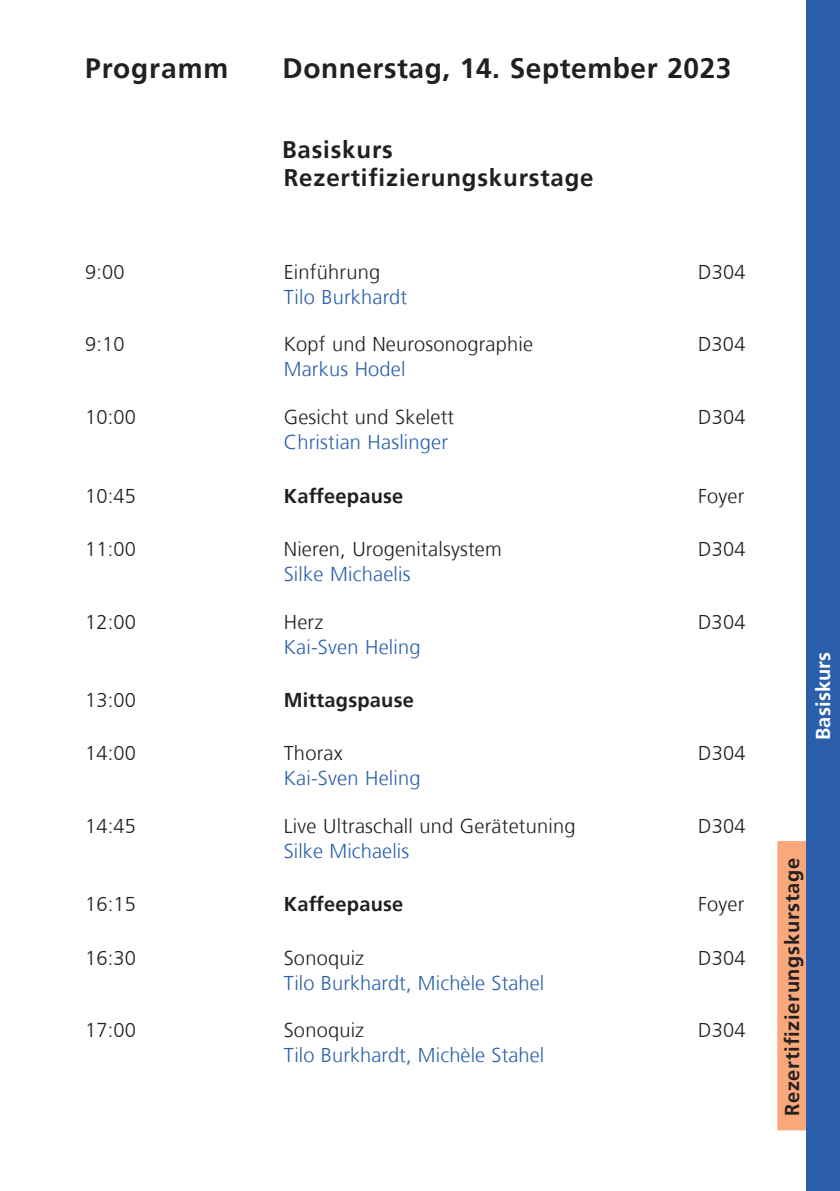
<style>
.page{position:relative;width:840px;height:1191px;background:#fff}
.page>*{position:absolute;margin:0;border:0;box-sizing:border-box;transform-origin:0 0}
.t1{font:700 28px "Frutiger";letter-spacing:.02em;color:#231f20}
.t2{font:700 24px "Frutiger";letter-spacing:.035em;color:#231f20}
.t3{font:300 20px "Frutiger";letter-spacing:.01em;color:#231f20}
.t4{font:300 20px "Frutiger";letter-spacing:.01em;color:#2b5fac}
.t5{font:700 20px "Frutiger";letter-spacing:.01em;color:#231f20}
.t6{font:700 20px "Frutiger";letter-spacing:.035em;color:#231f20}
.t7{font:700 20px "Frutiger";letter-spacing:.01em;color:#fff}
</style>
<div class="page">
<div style="left:776px;top:841px;width:36px;height:289px;background:#f8a87b"></div>
<div style="left:806px;top:0;width:33px;height:1191px;background:#2b5fac"></div>
<h1 class="t1" style="left:85px;top:57px;width:145px">Programm</h1>
<h1 class="t1" style="left:282px;top:57px;width:450px">Donnerstag, 14. September 2023</h1>
<p class="t2" style="left:282px;top:140px;width:112px">Basiskurs</p>
<p class="t2" style="left:283px;top:168px;width:311px">Rezertifizierungskurstage</p>
<p class="t3" style="left:85px;top:264px;width:41px">9:00</p>
<p class="t3" style="left:283px;top:264px;width:98px">Einführung</p>
<p class="t3" style="left:697px;top:264px;width:49px">D304</p>
<p class="t4" style="left:283px;top:289px;width:125px">Tilo Burkhardt</p>
<p class="t3" style="left:85px;top:336px;width:41px">9:10</p>
<p class="t3" style="left:283px;top:336px;width:251px">Kopf und Neurosonographie</p>
<p class="t3" style="left:697px;top:336px;width:49px">D304</p>
<p class="t4" style="left:283px;top:361px;width:123px">Markus Hodel</p>
<p class="t3" style="left:85px;top:409px;width:52px">10:00</p>
<p class="t3" style="left:283px;top:409px;width:172px">Gesicht und Skelett</p>
<p class="t3" style="left:697px;top:409px;width:49px">D304</p>
<p class="t4" style="left:283px;top:434px;width:166px">Christian Haslinger</p>
<p class="t3" style="left:85px;top:487px;width:52px">10:45</p>
<p class="t5" style="left:283px;top:487px;width:121px">Kaffeepause</p>
<p class="t3" style="left:697px;top:487px;width:48px">Foyer</p>
<p class="t3" style="left:85px;top:541px;width:52px">11:00</p>
<p class="t3" style="left:283px;top:541px;width:219px">Nieren, Urogenitalsystem</p>
<p class="t3" style="left:697px;top:541px;width:49px">D304</p>
<p class="t4" style="left:283px;top:566px;width:128px">Silke Michaelis</p>
<p class="t3" style="left:85px;top:613px;width:52px">12:00</p>
<p class="t3" style="left:283px;top:613px;width:41px">Herz</p>
<p class="t3" style="left:697px;top:613px;width:49px">D304</p>
<p class="t4" style="left:283px;top:638px;width:138px">Kai-Sven Heling</p>
<p class="t3" style="left:85px;top:692px;width:52px">13:00</p>
<p class="t5" style="left:283px;top:692px;width:131px">Mittagspause</p>
<p class="t3" style="left:85px;top:745px;width:52px">14:00</p>
<p class="t3" style="left:283px;top:745px;width:60px">Thorax</p>
<p class="t3" style="left:697px;top:745px;width:49px">D304</p>
<p class="t4" style="left:283px;top:770px;width:138px">Kai-Sven Heling</p>
<p class="t3" style="left:85px;top:818px;width:52px">14:45</p>
<p class="t3" style="left:283px;top:818px;width:293px">Live Ultraschall und Gerätetuning</p>
<p class="t3" style="left:697px;top:818px;width:49px">D304</p>
<p class="t4" style="left:283px;top:843px;width:127px">Silke Michaelis</p>
<p class="t3" style="left:85px;top:896px;width:52px">16:15</p>
<p class="t5" style="left:283px;top:896px;width:121px">Kaffeepause</p>
<p class="t3" style="left:697px;top:896px;width:48px">Foyer</p>
<p class="t3" style="left:85px;top:949px;width:52px">16:30</p>
<p class="t3" style="left:283px;top:949px;width:82px">Sonoquiz</p>
<p class="t3" style="left:697px;top:949px;width:49px">D304</p>
<p class="t4" style="left:283px;top:974px;width:262px">Tilo Burkhardt, Michèle Stahel</p>
<p class="t3" style="left:85px;top:1022px;width:52px">17:00</p>
<p class="t3" style="left:283px;top:1022px;width:82px">Sonoquiz</p>
<p class="t3" style="left:697px;top:1022px;width:49px">D304</p>
<p class="t4" style="left:283px;top:1047px;width:262px">Tilo Burkhardt, Michèle Stahel</p>
<p class="t7" style="left:814px;top:740px;width:90px;rotate:-90deg">Basiskurs</p>
<p class="t6" style="left:783px;top:1116px;width:259px;rotate:-90deg">Rezertifizierungskurstage</p>
</div>
